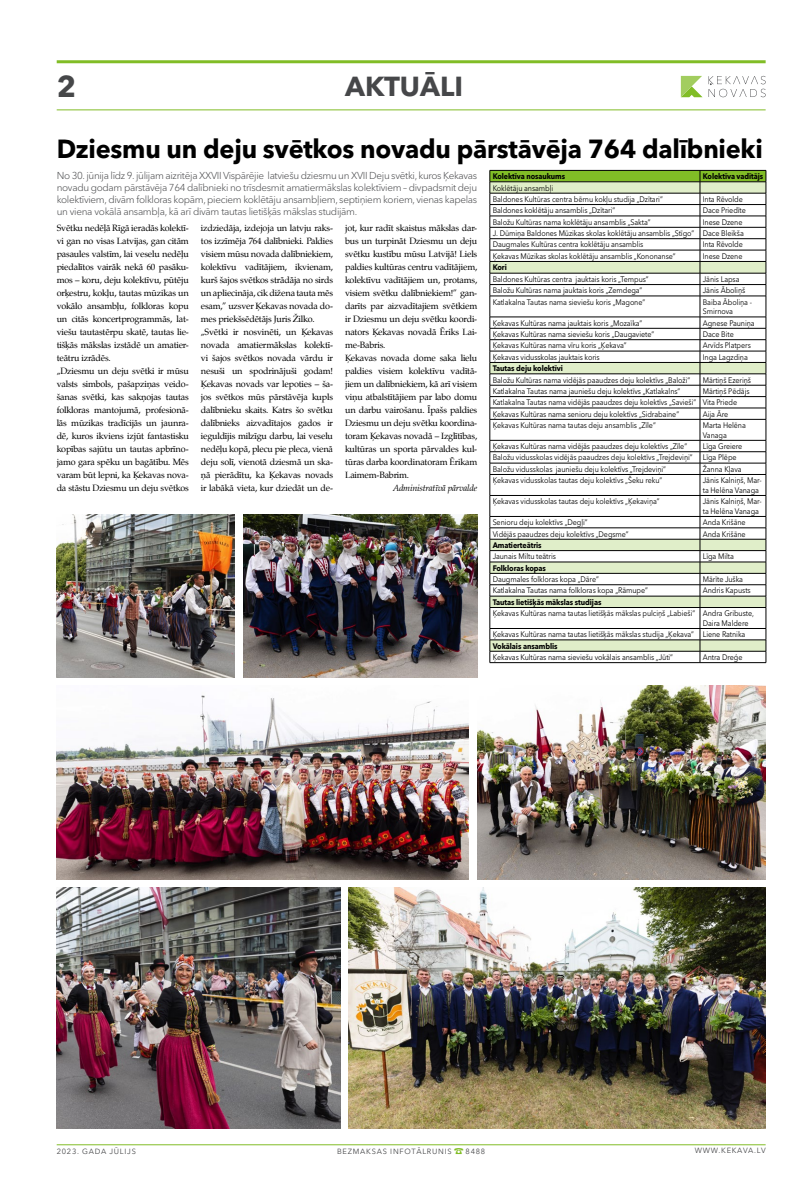
<style>
.page{position:relative;width:794px;height:1191px;background:#fff}
.page>*{position:absolute;margin:0;border:0;box-sizing:border-box;transform-origin:0 0}
.t1{font:700 30px "Avenir Next Cyr";color:#464749}
.t2{font:700 27.3px "Avenir Next Cyr";color:#464749}
.t3{font:700 26px "Avenir Next Cyr";letter-spacing:-.01em;color:#000}
.t4{font:14px "Dienbats";color:#81bd26}
.t5{font:300 10px/12px "Avenir Next Cyr";letter-spacing:-.03em;color:#464749;text-align:justify}
.t6{font:9px/13px "Zapf Calligraphic 801 TL";letter-spacing:-.02em;color:#000}
.t7{font:italic 9px "Zapf Calligraphic 801 TL";letter-spacing:-.02em;color:#000}
.t8{font:8px/11.4px "Avenir Next Cyr";letter-spacing:-.01em;color:#000;scale:.9 1}
.t9{font:700 8px "Avenir Next Cyr";letter-spacing:-.01em;color:#000;scale:.9 1}
.t10{font:700 8px "Avenir Next Cyr";letter-spacing:-.01em;color:#000;scale:.89 1}
.t11{font:7.5px "Avenir Next Cyr";letter-spacing:.1em;color:#464749}
</style>
<div class="page">
<hr style="left:57px;top:1144px;width:708px;height:1px;background:#81bd26">
<hr style="left:57px;top:60px;width:708px;height:3px;background:#81bd26">
<hr style="left:57px;top:109px;width:708px;height:1px;background:#81bd26">
<svg style="left:681px;top:76px;width:21px;height:21px"></svg>
<svg style="left:708px;top:76px;width:57px;height:21px"></svg>
<svg style="left:489px;top:170px;width:277px;height:492px"></svg>
<hr style="left:490px;top:662px;width:210px;height:1px;background:#000">
<hr style="left:700px;top:662px;width:66px;height:1px;background:#000">
<img style="left:477px;top:685px;width:288px;height:194px">
<img style="left:349px;top:887px;width:416px;height:241px">
<img style="left:57px;top:695px;width:411px;height:184px">
<img style="left:244px;top:514px;width:233px;height:163px">
<img style="left:57px;top:514px;width:177px;height:163px">
<img style="left:57px;top:887px;width:283px;height:241px">
<h1 class="t1" style="left:57px;top:68px;width:21px">2</h1>
<h2 class="t2" style="left:345px;top:70px;width:115px">aktuāli</h2>
<h3 class="t3" style="left:57px;top:133px;width:707px">Dziesmu un deju svētkos novadu pārstāvēja 764 dalībnieki</h3>
<p class="t5" style="left:57px;top:169px;width:422px">No 30. jūnija līdz 9. jūlijam aizritēja XXVII Vispārējie latviešu dziesmu un XVII Deju svētki, kuros Ķekavas novadu godam pārstāvēja 764 dalībnieki no trīsdesmit amatiermākslas kolektīviem – divpadsmit deju kolektīviem, divām folkloras kopām, pieciem koklētāju ansambļiem, septiņiem koriem, vienas kapelas un viena vokālā ansambļa, kā arī divām tautas lietišķās mākslas studijām.</p>
<p class="t6" style="left:57px;top:221px;width:134px">Svētku nedēļā Rīgā ieradās kolektī&shy;vi gan no visas Latvijas, gan citām pasaules valstīm, lai veselu nedēļu piedalītos vairāk nekā 60 pasāku&shy;mos – koru, deju kolektīvu, pūtēju orķestru, kokļu, tautas mūzikas un vokālo ansambļu, folkloras kopu un citās koncertprogrammās, lat&shy;viešu tautastērpu skatē, tautas lie&shy;tišķās mākslas izstādē un amatier&shy;teātru izrādēs.<br>„Dziesmu un deju svētki ir mūsu valsts simbols, pašapziņas veido&shy;šanas svētki, kas sakņojas tautas folkloras mantojumā, profesionā&shy;lās mūzikas tradīcijās un jaunra&shy;dē, kuros ikviens izjūt fantastisku kopības sajūtu un tautas apbrīno&shy;jamo gara spēku un bagātību. Mēs varam būt lepni, ka Ķekavas nova&shy;da stāstu Dziesmu un deju svētkos</p>
<p class="t6" style="left:201px;top:221px;width:134px">izdziedāja, izdejoja un latvju raks&shy;tos izzīmēja 764 dalībnieki. Paldies visiem mūsu novada dalībniekiem, kolektīvu vadītājiem, ikvienam, kurš šajos svētkos strādāja no sirds un apliecināja, cik dižena tauta mēs esam,” uzsver Ķekavas novada do&shy;mes priekšsēdētājs Juris Žilko. „Svētki ir nosvinēti, un Ķekavas novada amatiermākslas kolektī&shy;vi šajos svētkos novada vārdu ir nesuši un spodrinājuši godam!<br>Ķekavas novads var lepoties – ša&shy;jos svētkos mūs pārstāvēja kupls dalībnieku skaits. Katrs šo svētku dalībnieks aizvadītajos gados ir ieguldījis milzīgu darbu, lai veselu nedēļu kopā, plecu pie pleca, vienā deju solī, vienotā dziesmā un ska&shy;ņā pierādītu, ka Ķekavas novads ir labākā vieta, kur dziedāt un de-</p>
<p class="t6" style="left:345px;top:221px;width:134px">jot, kur radīt skaistus mākslas dar&shy;bus un turpināt Dziesmu un deju svētku kustību mūsu Latvijā! Liels paldies kultūras centru vadītājiem, kolektīvu vadītājiem un, protams, visiem svētku dalībniekiem!” gan&shy;darīts par aizvadītajiem svētkiem ir Dziesmu un deju svētku koordi&shy;nators Ķekavas novadā Ēriks Lai&shy;me-Babris.<br>Ķekavas novada dome saka lielu paldies visiem kolektīvu vadītā&shy;jiem un dalībniekiem, kā arī visiem viņu atbalstītājiem par labo domu un darbu vairošanu. Īpašs paldies<br>Dziesmu un deju svētku koordina&shy;toram Ķekavas novadā – Izglītības, kultūras un sporta pārvaldes kul&shy;tūras darba koordinatoram Ērikam<br>Laimem-Babrim.</p>
<p class="t10" style="left:492px;top:171px;width:83px">Kolektīva nosaukums</p>
<p class="t10" style="left:703px;top:171px;width:69px">Kolektīva vadītājs</p>
<p class="t8" style="left:492px;top:182px;width:190px">Koklētāju ansambļi<br>Baldones Kultūras centra bērnu kokļu studija „Dzītari”</p>
<p class="t8" style="left:703px;top:193px;width:46px">I nta Rēvolde</p>
<p class="t8" style="left:492px;top:205px;width:138px">Baldones koklētāju ansamblis „Dzītari”</p>
<p class="t8" style="left:703px;top:205px;width:49px">Dace Priedīte</p>
<p class="t8" style="left:492px;top:216px;width:177px">Baložu Kultūras nama koklētāju ansamblis „Sakta”</p>
<p class="t8" style="left:492px;top:216px;width:281px;text-indent:210px">I nese Dzene<br>J. Dūmiņa Baldones Mūzikas skolas koklētāju ansamblis „Stīgo” Dace Bleikša<br>Daugmales Kultūras centra koklētāju ansamblis</p>
<p class="t8" style="left:703px;top:239px;width:46px">I nta Rēvolde</p>
<p class="t8" style="left:492px;top:250px;width:205px">Ķekavas Mūzikas skolas koklētāju ansamblis „Kononanse”</p>
<p class="t8" style="left:703px;top:250px;width:46px">I nese Dzene</p>
<p class="t9" style="left:492px;top:262px;width:17px">Kori</p>
<p class="t8" style="left:492px;top:273px;width:175px">Baldones Kultūras centra jauktais koris „Tempus”</p>
<p class="t8" style="left:703px;top:273px;width:42px">Jānis Lapsa</p>
<p class="t8" style="left:492px;top:285px;width:168px">Baložu Kultūras nama jauktais koris „Zemdega”</p>
<p class="t8" style="left:703px;top:285px;width:49px">Jānis Āboliņš</p>
<p class="t8" style="left:492px;top:296px;width:171px">Katlakalna Tautas nama sieviešu koris „Magone”</p>
<p class="t8" style="left:703px;top:297px;width:56px;line-height:9.6px">Baiba Āboliņa -<br>Smirnova</p>
<p class="t8" style="left:492px;top:317px;width:168px">Ķekavas Kultūras nama jauktais koris „Mozaīka”</p>
<p class="t8" style="left:703px;top:317px;width:59px">Agnese Pauniņa</p>
<p class="t8" style="left:492px;top:328px;width:181px">Ķekavas Kultūras nama sieviešu koris „Daugaviete”</p>
<p class="t8" style="left:703px;top:328px;width:36px">Dace Bite</p>
<p class="t8" style="left:492px;top:340px;width:150px">Ķekavas Kultūras nama vīru koris „Ķekava”</p>
<p class="t8" style="left:703px;top:340px;width:55px">Arvīds Platpers</p>
<p class="t8" style="left:492px;top:351px;width:121px">Ķekavas vidusskolas jauktais koris</p>
<p class="t8" style="left:703px;top:351px;width:52px">I nga Lagzdiņa</p>
<p class="t9" style="left:492px;top:363px;width:80px">Tautas deju kolektīvi</p>
<p class="t8" style="left:492px;top:374px;width:221px">Baložu Kultūras nama vidējās paaudzes deju kolektīvs „Baloži”</p>
<p class="t8" style="left:703px;top:374px;width:55px">Mārtiņš Ezeriņš</p>
<p class="t8" style="left:492px;top:385px;width:210px">Katlakalna Tautas nama jauniešu deju kolektīvs „Katlakalns”</p>
<p class="t8" style="left:492px;top:385px;width:287px;text-indent:210px">Mārtiņš Pēdājs<br>Katlakalna Tautas nama vidējās paaudzes deju kolektīvs „Savieši” Vita Priede<br>Ķekavas Kultūras nama senioru deju kolektīvs „Sidrabaine”</p>
<p class="t8" style="left:703px;top:408px;width:30px">Aija Āre</p>
<p class="t8" style="left:492px;top:419px;width:183px">Ķekavas Kultūras nama tautas deju ansamblis „Zīle”</p>
<p class="t8" style="left:703px;top:420px;width:49px;line-height:9.6px">Marta Helēna<br>Vanaga</p>
<p class="t8" style="left:492px;top:440px;width:218px">Ķekavas Kultūras nama vidējās paaudzes deju kolektīvs „Zīle”</p>
<p class="t8" style="left:703px;top:440px;width:45px">Līga Greiere</p>
<p class="t8" style="left:492px;top:452px;width:224px">Baložu vidusskolas vidējās paaudzes deju kolektīvs „Trejdeviņi”</p>
<p class="t8" style="left:703px;top:452px;width:39px">Līga Plēpe</p>
<p class="t8" style="left:492px;top:463px;width:194px">Baložu vidusskolas jauniešu deju kolektīvs „Trejdeviņi”</p>
<p class="t8" style="left:703px;top:463px;width:45px">Žanna Kļava</p>
<p class="t8" style="left:492px;top:475px;width:190px">Ķekavas vidusskolas tautas deju kolektīvs „Šeku reku”</p>
<p class="t8" style="left:703px;top:475px;width:67px;line-height:9.6px">Jānis Kalniņš, Mar&shy;ta Helēna Vanaga</p>
<p class="t8" style="left:492px;top:496px;width:187px">Ķekavas vidusskolas tautas deju kolektīvs „Ķekaviņa”</p>
<p class="t8" style="left:703px;top:496px;width:67px;line-height:9.6px">Jānis Kalniņš, Mar&shy;ta Helēna Vanaga</p>
<p class="t8" style="left:492px;top:517px;width:107px">Senioru deju kolektīvs „Degļi”</p>
<p class="t8" style="left:703px;top:517px;width:49px">Anda Krišāne</p>
<p class="t8" style="left:492px;top:528px;width:153px">Vidējās paaudzes deju kolektīvs „Degsme”</p>
<p class="t8" style="left:703px;top:528px;width:49px">Anda Krišāne</p>
<p class="t9" style="left:492px;top:540px;width:56px">Amatierteātris</p>
<p class="t8" style="left:492px;top:551px;width:72px">Jaunais Miltu teātris</p>
<p class="t8" style="left:703px;top:551px;width:36px">Līga Milta</p>
<p class="t9" style="left:492px;top:563px;width:61px">Folkloras kopas</p>
<p class="t8" style="left:492px;top:573px;width:119px">Daugmales folkloras kopa „Dāre”</p>
<p class="t8" style="left:703px;top:573px;width:46px">Mārīte Juška</p>
<p class="t8" style="left:492px;top:585px;width:174px">Katlakalna Tautas nama folkloras kopa „Rāmupe”</p>
<p class="t8" style="left:703px;top:585px;width:55px">Andris Kapusts</p>
<p class="t9" style="left:492px;top:597px;width:122px">Tautas lietišķās mākslas studijas</p>
<p class="t8" style="left:703px;top:608px;width:58px;line-height:9.6px;text-indent:-210px">Ķekavas Kultūras nama tautas lietišķās mākslas pulciņš „Labieši” Andra Gribuste,<br>Daira Maldere</p>
<p class="t8" style="left:492px;top:629px;width:282px">Ķekavas Kultūras nama tautas lietišķās mākslas studija „Ķekava” Liene Ratnika</p>
<p class="t9" style="left:492px;top:641px;width:74px">Vokālais ansamblis</p>
<p class="t8" style="left:492px;top:651px;width:202px">Ķekavas Kultūras nama sieviešu vokālais ansamblis „Jūti”</p>
<p class="t8" style="left:703px;top:651px;width:46px">Antra Dreģe</p>
<p class="t7" style="left:393px;top:482px;width:86px">Administratīvā pārvalde</p>
<h3 class="t4" style="left:454px;top:1144px;width:12px">9</h3>
<p class="t11" style="left:695px;top:1145px;width:72px">www.kekava.lv</p>
<p class="t11" style="left:57px;top:1147px;width:81px">2023. gada jūlijs</p>
<p class="t11" style="left:337px;top:1147px;width:116px">Bezmaksas infotālrunis</p>
<p class="t11" style="left:465px;top:1147px;width:21px">8488</p>
</div>
